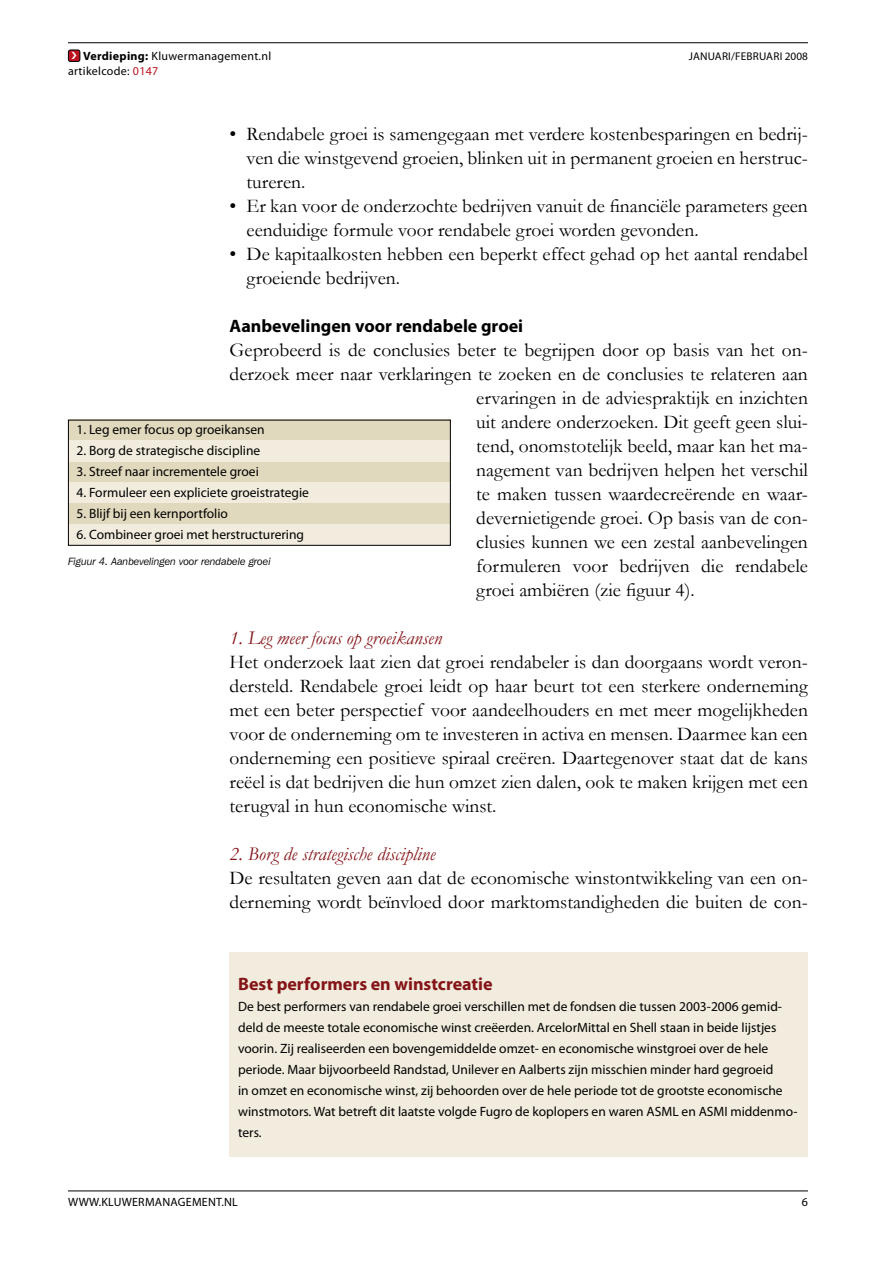
<style>
.page{position:relative;width:893px;height:1263px;background:#fff}
.page>*{position:absolute;margin:0;border:0;box-sizing:border-box;transform-origin:0 0}
.t1{font:19.5px/24px "Garamond";color:#000}
.t2{font:italic 19.5px "Garamond";color:#841418}
.t3{font:700 18px "Myriad Pro";color:#000}
.t4{font:700 18px "Myriad Pro";color:#841418}
.t5{font:13.5px/21px "Myriad Pro";color:#000}
.t6{font:12px "Myriad Pro";letter-spacing:.02em;color:#000}
.t7{font:11.25px "Myriad Pro";letter-spacing:.02em;color:#000}
.t8{font:italic 10.5px "Franklin Gothic IT Cby BT";color:#000}
.s1{font-weight:700}
.s2{color:#bd1220}
</style>
<div class="page">
<div style="left:68px;top:50px;width:12px;height:11px;background:#bd1220;border-radius:2px"></div>
<div style="left:68px;top:50px;width:12px;height:12px;border:1px solid #000;border-radius:2px"></div>
<hr style="left:68px;top:42px;width:740px;height:1px;background:#000">
<hr style="left:68px;top:1191px;width:740px;height:1px;background:#000">
<div style="left:68px;top:420px;width:383px;height:21px;background:#e1d9bd"></div>
<div style="left:68px;top:462px;width:383px;height:21px;background:#e1d9bd"></div>
<div style="left:68px;top:483px;width:383px;height:21px;background:#f1ecdd"></div>
<div style="left:68px;top:504px;width:383px;height:21px;background:#e1d9bd"></div>
<div style="left:68px;top:525px;width:383px;height:21px;background:#f1ecdd"></div>
<div style="left:68px;top:441px;width:383px;height:21px;background:#f1ecdd"></div>
<div style="left:68px;top:420px;width:383px;height:126px;border:1px solid #000"></div>
<div style="left:230px;top:952px;width:578px;height:205px;background:#f1ecdd"></div>
<p class="t6" style="left:83px;top:49px;width:190px"><span class="s1">Verdieping:</span> Kluwermanagement.nl</p>
<p class="t7" style="left:689px;top:50px;width:121px">januari/februari 2008</p>
<p class="t6" style="left:68px;top:64px;width:92px">artikelcode: <span class="s2">01 47</span></p>
<p class="t1" style="left:247px;top:122px;width:563px;text-align:justify;text-indent:-17px">• Rendabele groei is samengegaan met verdere kostenbesparingen en bedrij&shy;ven die winstgevend groeien, blinken uit in permanent groeien en herstruc&shy;tureren.</p>
<p class="t1" style="left:247px;top:194px;width:563px;text-indent:-17px">• Er kan voor de onderzochte bedrijven vanuit de financiële parameters geen eenduidige formule voor rendabele groei worden gevonden.</p>
<p class="t1" style="left:247px;top:242px;width:563px;text-indent:-17px">• De kapitaalkosten hebben een beperkt effect gehad op het aantal rendabel groeiende bedrijven.</p>
<p class="t3" style="left:230px;top:315px;width:295px">Aanbevelingen voor rendabele groei</p>
<p class="t1" style="left:230px;top:338px;width:580px">Geprobeerd is de conclusies beter te begrijpen door op basis van het on-</p>
<p class="t1" style="left:230px;top:362px;width:580px">derzoek meer naar verklaringen te zoeken en de conclusies te relateren aan</p>
<p class="t1" style="left:476px;top:386px;width:333px">ervaringen in de adviespraktijk en inzichten</p>
<p class="t1" style="left:476px;top:410px;width:333px">uit andere onderzoeken. Dit geeft geen slui-</p>
<p class="t1" style="left:476px;top:434px;width:333px">tend, onomstotelijk beeld, maar kan het ma-</p>
<p class="t1" style="left:476px;top:458px;width:333px">nagement van bedrijven helpen het verschil</p>
<p class="t1" style="left:476px;top:482px;width:333px">te maken tussen waardecreërende en waar-</p>
<p class="t1" style="left:476px;top:506px;width:333px">devernietigende groei. Op basis van de con-</p>
<p class="t1" style="left:476px;top:530px;width:333px">clusies kunnen we een zestal aanbevelingen</p>
<p class="t1" style="left:476px;top:554px;width:333px">formuleren voor bedrijven die rendabele</p>
<p class="t1" style="left:476px;top:578px;width:220px">groei ambiëren (zie figuur 4).</p>
<p class="t2" style="left:230px;top:627px;width:214px">1. Leg meer focus op groeikansen</p>
<p class="t1" style="left:230px;top:650px;width:580px;text-align:justify">Het onderzoek laat zien dat groei rendabeler is dan doorgaans wordt veron&shy;dersteld. Rendabele groei leidt op haar beurt tot een sterkere onderneming met een beter perspectief voor aandeelhouders en met meer mogelijkheden voor de onderneming om te investeren in activa en mensen. Daarmee kan een onderneming een positieve spiraal creëren. Daartegenover staat dat de kans reëel is dat bedrijven die hun omzet zien dalen, ook te maken krijgen met een terugval in hun economische winst.</p>
<p class="t2" style="left:230px;top:843px;width:208px">2. Borg de strategische discipline</p>
<p class="t1" style="left:230px;top:866px;width:580px">De resultaten geven aan dat de economische winstontwikkeling van een on&shy;derneming wordt beïnvloed door marktomstandigheden die buiten de con-</p>
<p class="t5" style="left:77px;top:418px;width:190px">1 . Leg emer focus op groeikansen</p>
<p class="t5" style="left:77px;top:439px;width:185px">2. Borg de strategische discipline</p>
<p class="t5" style="left:77px;top:460px;width:184px">3. Streef naar incrementele groei</p>
<p class="t5" style="left:77px;top:481px;width:234px">4. Formuleer een expliciete groeistrategie</p>
<p class="t5" style="left:77px;top:502px;width:153px">5. Blijf bij een kernportfolio</p>
<p class="t5" style="left:77px;top:523px;width:229px">6. Combineer groei met herstructurering</p>
<p class="t8" style="left:68px;top:555px;width:204px">Figuur 4. Aanbevelingen voor rendabele groei</p>
<p class="t4" style="left:238px;top:972px;width:256px">Best performers en winstcreatie</p>
<p class="t5" style="left:238px;top:995px;width:561px">De best performers van rendabele groei verschillen met de fondsen die tussen 2003-2006 gemid&shy;deld de meeste totale economische winst creëerden. ArcelorMittal en Shell staan in beide lijstjes voorin. Zij realiseerden een bovengemiddelde omzet- en economische winstgroei over de hele periode. Maar bijvoorbeeld Randstad, Unilever en Aalberts zijn misschien minder hard gegroeid<br>in omzet en economische winst, zij behoorden over de hele periode tot de grootste economische winstmotors. Wat betreft dit laatste volgde Fugro de koplopers en waren ASML en ASMI middenmo&shy;ters.</p>
<p class="t6" style="left:68px;top:1195px;width:171px">www.kluwermanagement.nl</p>
</div>
